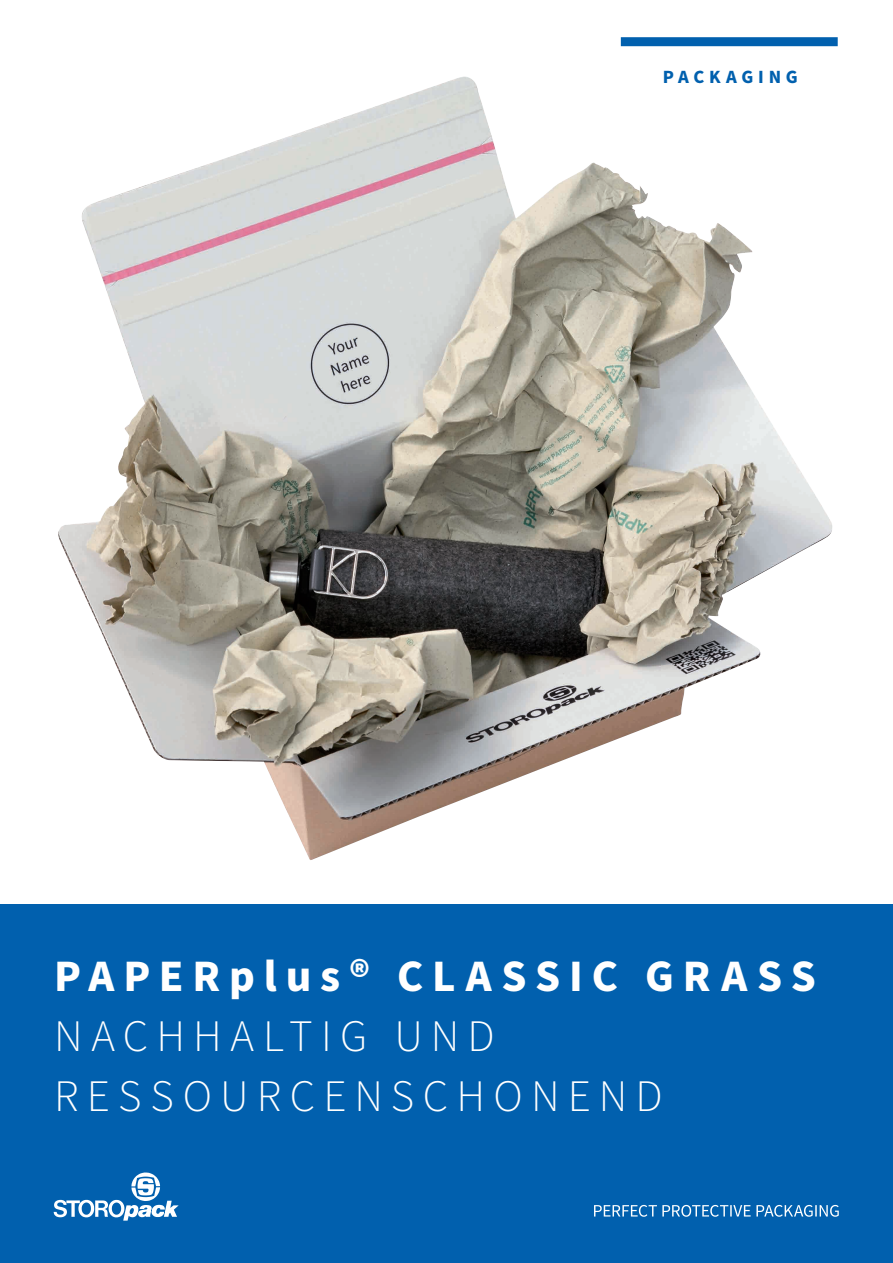
<style>
.page{position:relative;width:893px;height:1263px;background:#fff}
.page>*{position:absolute;margin:0;border:0;box-sizing:border-box;transform-origin:0 0}
.t1{font:700 45px/60px "Source Sans Pro";letter-spacing:.195em;color:#fff}
.t2{font:300 45px "Source Sans Pro";letter-spacing:.185em;color:#fff}
.t3{font:700 18.75px "Source Sans Pro";letter-spacing:.25em;color:#0160ae}
.s1{font-weight:300}
</style>
<div class="page">
<img style="left:58px;top:78px;width:775px;height:782px">
<div style="left:0;top:904px;width:893px;height:359px;background:#0160ae"></div>
<svg style="left:594px;top:1205px;width:245px;height:12px"></svg>
<svg style="left:54px;top:1172px;width:125px;height:48px"></svg>
<div style="left:621px;top:37px;width:217px;height:9px;background:#0160ae"></div>
<p class="t3" style="left:663px;top:64px;width:136px">PACKAGING</p>
<p class="t1" style="left:54px;top:947px;width:763px">PAPERplus® CLASSIC GRASS<br><span class="s1">NACHHALTIG UND</span></p>
<p class="t2" style="left:54px;top:1066px;width:610px">RESSOURCENSCHONEND</p>
</div>
